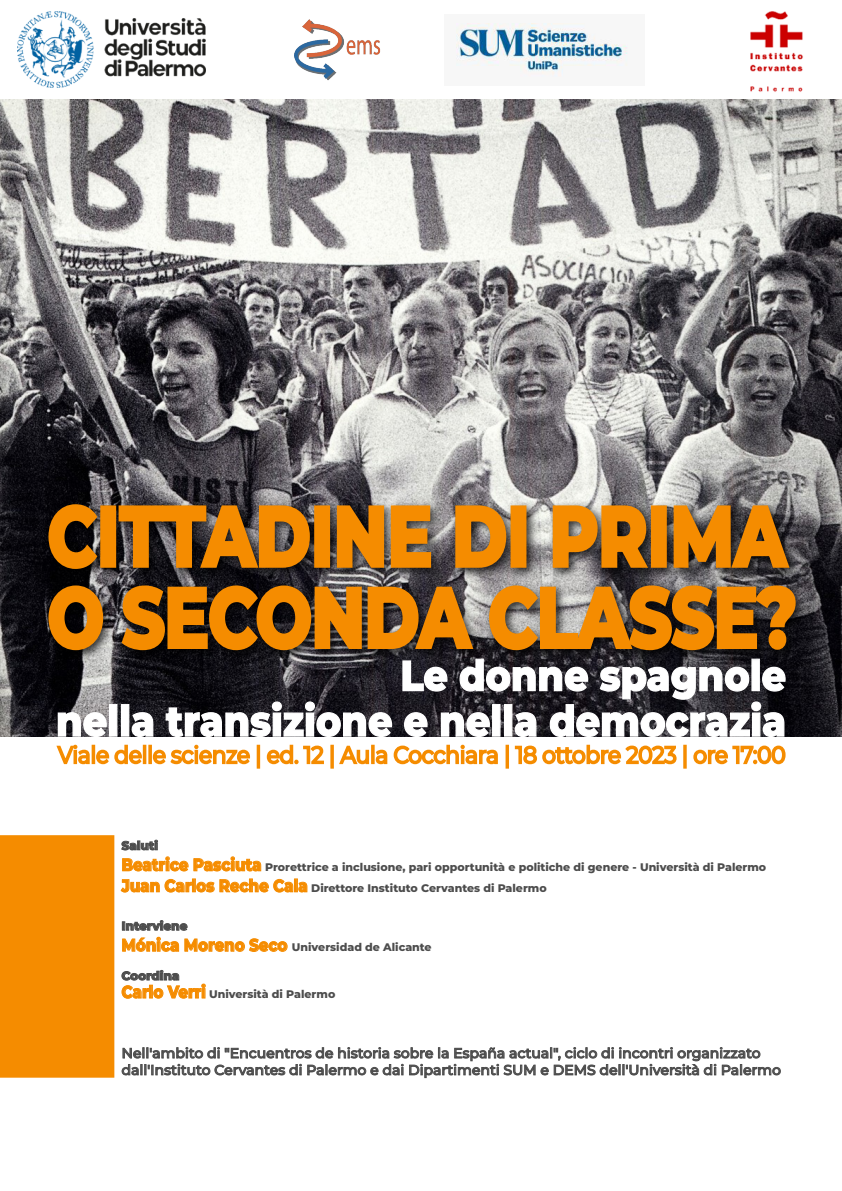
<style>
.page{position:relative;width:842px;height:1191px;background:#fff}
.page>*{position:absolute;margin:0;border:0;box-sizing:border-box;transform-origin:0 0}
.t1{font:500 14px/16.8px "Montserrat";color:#4d4d4d}
.t2{font:800 12px "Montserrat";color:#4d4d4d}
.t3{font:800 11px/21px "Montserrat";color:#4d4d4d}
.s1{font-size:17.4px;color:#f58c00}
</style>
<div class="page">
<img style="left:0;top:100px;width:841px;height:636px">
<img style="left:18px;top:11px;width:187px;height:77px">
<svg style="left:121px;top:840px;width:37px;height:10px"></svg>
<svg style="left:122px;top:856px;width:139px;height:15px"></svg>
<svg style="left:121px;top:878px;width:186px;height:14px"></svg>
<svg style="left:122px;top:920px;width:166px;height:32px"></svg>
<svg style="left:121px;top:970px;width:85px;height:28px"></svg>
<svg style="left:122px;top:1047px;width:659px;height:31px"></svg>
<img style="left:295px;top:19px;width:85px;height:62px">
<img style="left:750px;top:11px;width:53px;height:81px">
<img style="left:456px;top:23px;width:172px;height:54px">
<svg style="left:57px;top:711px;width:50px;height:26px"></svg>
<div style="left:109px;top:704px;width:8px;height:32px;background:#fff"></div>
<div style="left:121px;top:704px;width:8px;height:32px;background:#fff"></div>
<svg style="left:131px;top:711px;width:23px;height:26px"></svg>
<svg style="left:165px;top:701px;width:228px;height:36px"></svg>
<svg style="left:402px;top:666px;width:384px;height:71px"></svg>
<img style="left:41px;top:496px;width:771px;height:170px">
<svg style="left:47px;top:503px;width:52px;height:67px;background:#89530d"></svg>
<div style="left:100px;top:505px;width:16px;height:63px;background:#f58c00;border:3px solid #f58c00"></div>
<svg style="left:117px;top:504px;width:194px;height:65px;background:#a46719"></svg>
<div style="left:314px;top:505px;width:16px;height:63px;background:#f58c00;border:3px solid #f58c00"></div>
<svg style="left:336px;top:504px;width:96px;height:65px;background:#c87d19"></svg>
<svg style="left:454px;top:504px;width:54px;height:65px;background:#c67f23"></svg>
<div style="left:511px;top:505px;width:15px;height:63px;background:#f58c00"></div>
<svg style="left:551px;top:504px;width:99px;height:65px;background:#c17c20"></svg>
<div style="left:651px;top:505px;width:16px;height:63px;background:#f58c00;border:3px solid #f58c00"></div>
<svg style="left:672px;top:504px;width:119px;height:65px;background:#b0701d"></svg>
<svg style="left:47px;top:584px;width:58px;height:67px;background:#9f6212"></svg>
<svg style="left:119px;top:584px;width:356px;height:67px;background:#a86612"></svg>
<svg style="left:488px;top:584px;width:309px;height:67px;background:#b37422"></svg>
<svg style="left:56px;top:744px;width:87px;height:21px"></svg>
<div style="left:143px;top:744px;width:3px;height:20px;border:2px solid #f58c00"></div>
<div style="left:148px;top:744px;width:4px;height:20px;border:2px solid #f58c00"></div>
<svg style="left:152px;top:744px;width:98px;height:21px"></svg>
<div style="left:257px;top:744px;width:3px;height:24px;border:2px solid #f58c00"></div>
<svg style="left:266px;top:744px;width:58px;height:21px"></svg>
<div style="left:330px;top:744px;width:4px;height:24px;border:2px solid #f58c00"></div>
<svg style="left:339px;top:744px;width:159px;height:21px"></svg>
<div style="left:506px;top:744px;width:3px;height:24px;border:2px solid #f58c00"></div>
<svg style="left:514px;top:744px;width:163px;height:21px"></svg>
<div style="left:683px;top:744px;width:4px;height:24px;border:2px solid #f58c00"></div>
<svg style="left:693px;top:745px;width:93px;height:20px"></svg>
<div style="left:0;top:835px;width:114px;height:242px;background:#f58c00"></div>
<p class="t2" style="left:122px;top:836px;width:38px">Saluti</p>
<p class="t3" style="left:122px;top:855px;width:646px"><span class="s1">Beatrice Pasciuta</span> Prorettrice a inclusione, pari opportunità e politiche di genere - Università di Palermo<br><span class="s1">Juan Carlos Reche Cala</span> Direttore Instituto Cervantes di Palermo</p>
<p class="t2" style="left:122px;top:917px;width:67px">Interviene</p>
<p class="t3" style="left:122px;top:936px;width:312px"><span class="s1">Mónica Moreno Seco</span> Universidad de Alicante</p>
<p class="t2" style="left:122px;top:967px;width:59px">Coordina</p>
<p class="t3" style="left:122px;top:983px;width:215px"><span class="s1">Carlo Verri</span> Università di Palermo</p>
<p class="t1" style="left:122px;top:1044px;width:661px">Nell'ambito di "Encuentros de historia sobre la España actual", ciclo di incontri organizzato dall'Instituto Cervantes di Palermo e dai Dipartimenti SUM e DEMS dell'Università di Palermo</p>
</div>
